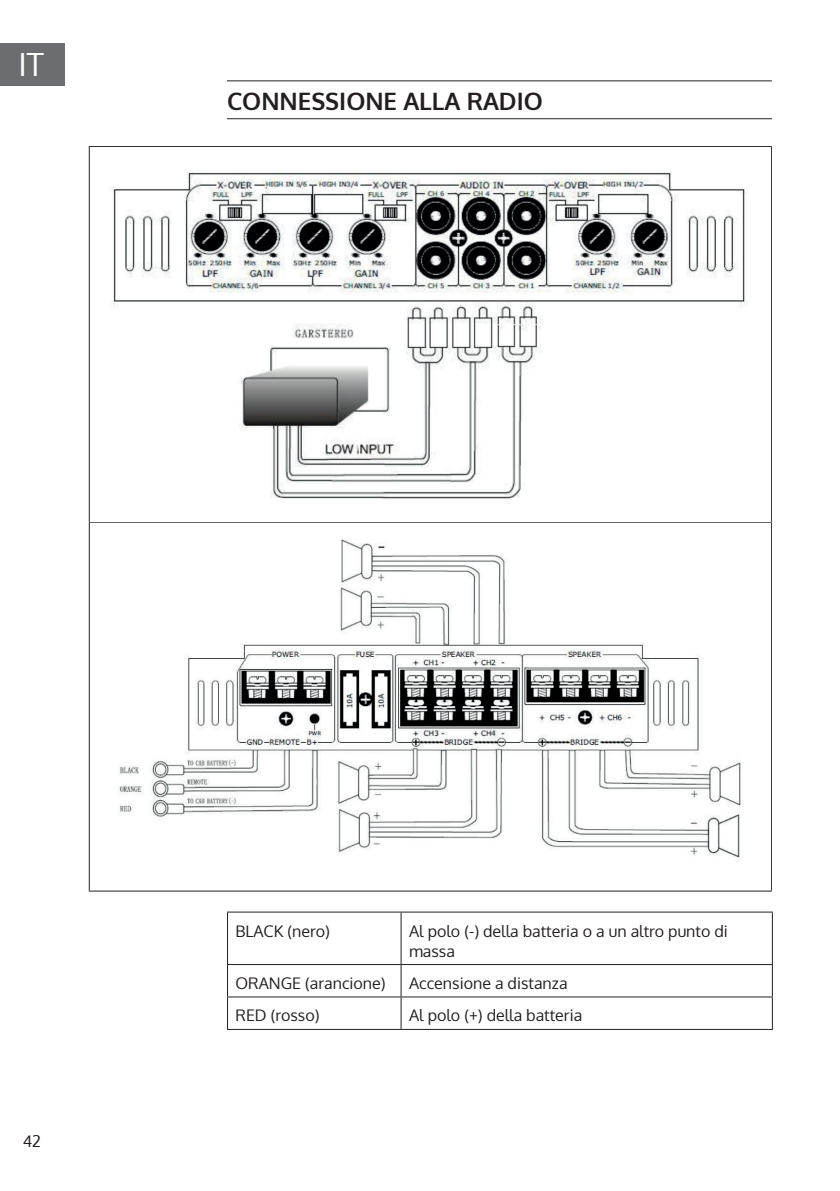
<style>
.page{position:relative;width:840px;height:1191px;background:#fff}
.page>*{position:absolute;margin:0;border:0;box-sizing:border-box;transform-origin:0 0}
.t1{font:32px "Oxygen";color:#fff}
.t2{font:700 24px "Oxygen";color:#231f20}
.t3{font:16px/20px "Oxygen";color:#231f20}
</style>
<div class="page">
<div style="left:0;top:43px;width:65px;height:42px;background:#6c6d70"></div>
<hr style="left:227px;top:80px;width:544px;height:1px;background:#231f20">
<hr style="left:227px;top:118px;width:544px;height:1px;background:#231f20">
<hr style="left:89px;top:146px;width:682px;height:1px;background:#231f20">
<hr style="left:89px;top:147px;width:1px;height:374px;background:#231f20">
<hr style="left:770px;top:147px;width:1px;height:374px;background:#231f20">
<hr style="left:89px;top:521px;width:682px;height:1px;background:#231f20">
<hr style="left:89px;top:522px;width:1px;height:368px;background:#231f20">
<hr style="left:770px;top:522px;width:1px;height:368px;background:#231f20">
<hr style="left:89px;top:890px;width:682px;height:1px;background:#231f20">
<img style="left:110px;top:171px;width:637px;height:333px">
<img style="left:119px;top:539px;width:622px;height:319px">
<hr style="left:227px;top:911px;width:174px;height:1px;background:#231f20">
<hr style="left:227px;top:912px;width:1px;height:52px;background:#231f20">
<hr style="left:401px;top:911px;width:371px;height:1px;background:#231f20">
<hr style="left:400px;top:912px;width:1px;height:52px;background:#231f20">
<hr style="left:771px;top:912px;width:1px;height:52px;background:#231f20">
<hr style="left:227px;top:964px;width:174px;height:1px;background:#231f20">
<hr style="left:227px;top:965px;width:1px;height:31px;background:#231f20">
<hr style="left:401px;top:964px;width:371px;height:1px;background:#231f20">
<hr style="left:400px;top:965px;width:1px;height:31px;background:#231f20">
<hr style="left:771px;top:965px;width:1px;height:31px;background:#231f20">
<hr style="left:227px;top:996px;width:174px;height:1px;background:#231f20">
<hr style="left:227px;top:997px;width:1px;height:32px;background:#231f20">
<hr style="left:401px;top:996px;width:371px;height:1px;background:#231f20">
<hr style="left:400px;top:997px;width:1px;height:32px;background:#231f20">
<hr style="left:771px;top:997px;width:1px;height:32px;background:#231f20">
<hr style="left:227px;top:1029px;width:174px;height:1px;background:#231f20">
<hr style="left:401px;top:1029px;width:371px;height:1px;background:#231f20">
<h1 class="t1" style="left:18px;top:43px;width:27px">IT</h1>
<h2 class="t2" style="left:227px;top:86px;width:317px">CONNESSIONE ALLA RADIO</h2>
<p class="t3" style="left:23px;top:1130px;width:20px">42</p>
<p class="t3" style="left:235px;top:920px;width:96px">BLACK (nero)</p>
<p class="t3" style="left:409px;top:920px;width:320px">Al polo (-) della batteria o a un altro punto di massa</p>
<p class="t3" style="left:235px;top:973px;width:151px">ORANGE (arancione)</p>
<p class="t3" style="left:409px;top:973px;width:160px">Accensione a distanza</p>
<p class="t3" style="left:235px;top:1005px;width:85px">RED (rosso)</p>
<p class="t3" style="left:409px;top:1005px;width:175px">Al polo (+) della batteria</p>
</div>
